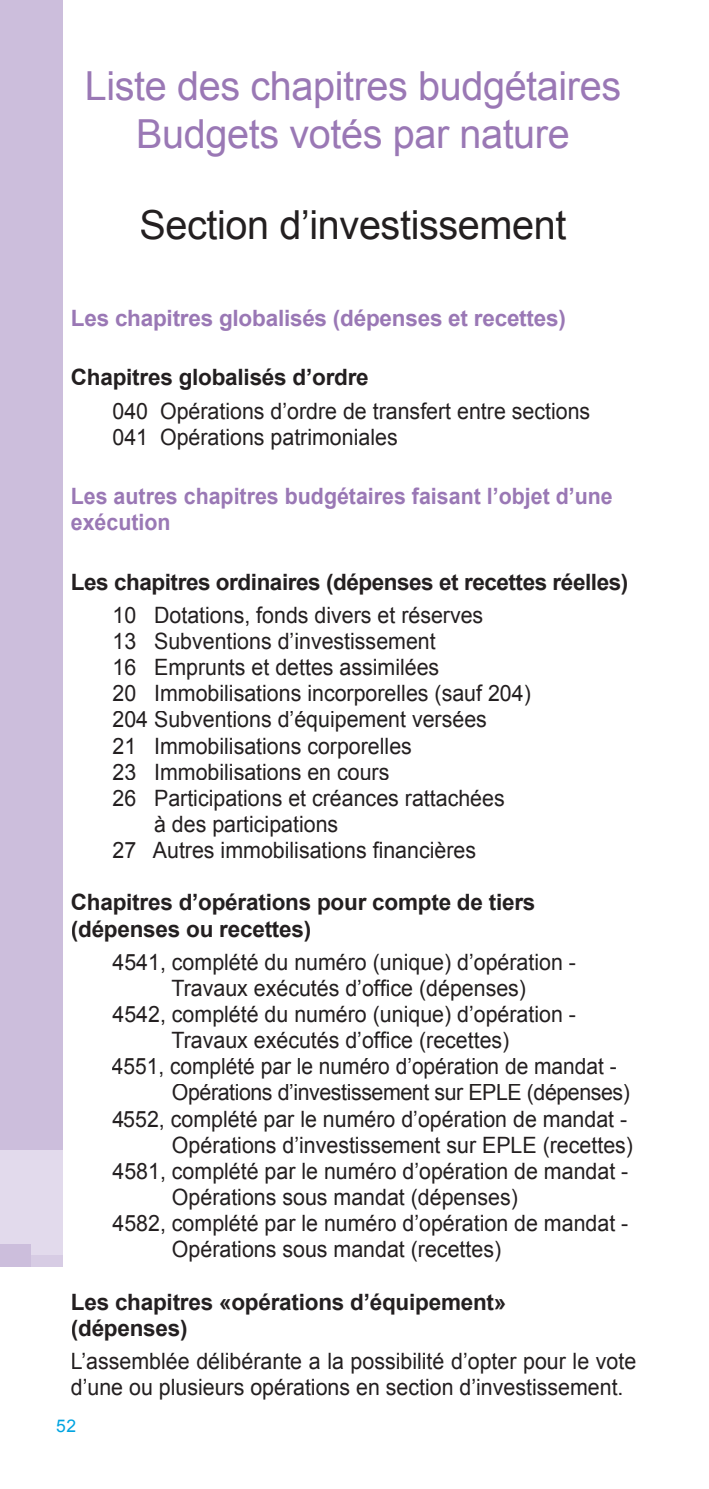
<style>
.page{position:relative;width:709px;height:1489px;background:#fff}
.page>*{position:absolute;margin:0;border:0;box-sizing:border-box;transform-origin:0 0}
.t1{font:40px/48px "Arial";letter-spacing:-.01em;color:#9a78b5;text-align:center}
.t2{font:40px "Arial";letter-spacing:-.01em;color:#231f20}
.t3{font:22.5px/26.2px "Arial";color:#231f20;scale:.95 1}
.t4{font:700 22.5px/26px "Arial";letter-spacing:-.01em;color:#231f20}
.t5{font:700 22.5px/26.2px "Arial";color:#9a78b5;scale:.95 1}
.t6{font:22.5px "Arial";color:#231f20;scale:.93 1}
.t7{font:22.5px "Arial";letter-spacing:-.02em;color:#231f20;scale:.95 1}
.t8{font:700 22.5px "Arial";color:#9a78b5}
.t9{font:17.5px "Arial";color:#00a4e1}
</style>
<div class="page">
<div style="left:0;top:1046px;width:63px;height:220px;background:#e2daec"></div>
<div style="left:0;top:0;width:63px;height:1150px;background:#ccbedc"></div>
<div style="left:1px;top:1255px;width:62px;height:11px;background:#d7cce4"></div>
<div style="left:0;top:1243px;width:31px;height:23px;background:#ccbedc"></div>
<h1 class="t1" style="left:85px;top:62px;width:538px">Liste des chapitres budgétaires<br>Budgets votés par nature</h1>
<h1 class="t2" style="left:140px;top:202px;width:428px">Section d’investissement</h1>
<p class="t8" style="left:71px;top:305px;width:496px">Les chapitres globalisés (dépenses et recettes)</p>
<p class="t4" style="left:71px;top:364px;width:299px">Chapitres globalisés d’ordre</p>
<p class="t3" style="left:112px;top:397px;width:504px">040 Opérations d’ordre de transfert entre sections<br>041 Opérations patrimoniales</p>
<p class="t5" style="left:71px;top:483px;width:572px">Les autres chapitres budgétaires faisant l’objet d’une exécution</p>
<p class="t4" style="left:71px;top:568px;width:559px">Les chapitres ordinaires (dépenses et recettes réelles)</p>
<p class="t3" style="left:112px;top:602px;width:392px">10 Dotations, fonds divers et réserves</p>
<p class="t3" style="left:112px;top:628px;width:342px">13 Subventions d’investissement</p>
<p class="t3" style="left:112px;top:654px;width:345px">16 Emprunts et dettes assimilées</p>
<p class="t3" style="left:112px;top:680px;width:442px">20 Immobilisations incorporelles (sauf 204)</p>
<p class="t3" style="left:112px;top:706px;width:395px">204 Subventions d’équipement versées</p>
<p class="t3" style="left:112px;top:732px;width:317px">21 Immobilisations corporelles</p>
<p class="t3" style="left:112px;top:758px;width:293px">23 Immobilisations en cours</p>
<p class="t3" style="left:112px;top:784px;width:414px">26 Participations et créances rattachées</p>
<p class="t3" style="left:154px;top:811px;width:195px">à des participations</p>
<p class="t3" style="left:112px;top:837px;width:384px">27 Autres immobilisations financières</p>
<p class="t4" style="left:71px;top:889px;width:466px">Chapitres d’opérations pour compte de tiers (dépenses ou recettes)</p>
<p class="t3" style="left:112px;top:948px;width:489px">4541, complété du numéro (unique) d’opération -</p>
<p class="t3" style="left:171px;top:974px;width:375px">Travaux exécutés d’office (dépenses)</p>
<p class="t3" style="left:112px;top:1000px;width:489px">4542, complété du numéro (unique) d’opération -</p>
<p class="t3" style="left:171px;top:1027px;width:357px">Travaux exécutés d’office (recettes)</p>
<p class="t6" style="left:112px;top:1053px;width:544px">4551, complété par le numéro d’opération de mandat -</p>
<p class="t7" style="left:172px;top:1079px;width:483px">Opérations d’investissement sur EPLE (dépenses)</p>
<p class="t3" style="left:112px;top:1105px;width:543px">4552, complété par le numéro d’opération de mandat -</p>
<p class="t3" style="left:172px;top:1131px;width:487px">Opérations d’investissement sur EPLE (recettes)</p>
<p class="t3" style="left:112px;top:1157px;width:544px">4581, complété par le numéro d’opération de mandat -</p>
<p class="t3" style="left:172px;top:1183px;width:365px">Opérations sous mandat (dépenses)</p>
<p class="t3" style="left:112px;top:1209px;width:544px">4582, complété par le numéro d’opération de mandat -</p>
<p class="t3" style="left:172px;top:1236px;width:348px">Opérations sous mandat (recettes)</p>
<p class="t4" style="left:71px;top:1288px;width:437px">Les chapitres «opérations d’équipement» (dépenses)</p>
<p class="t3" style="left:71px;top:1347px;width:596px">L’assemblée délibérante a la possibilité d’opter pour le vote d’une ou plusieurs opérations en section d’investissement.</p>
<p class="t9" style="left:56px;top:1416px;width:22px">52</p>
</div>
